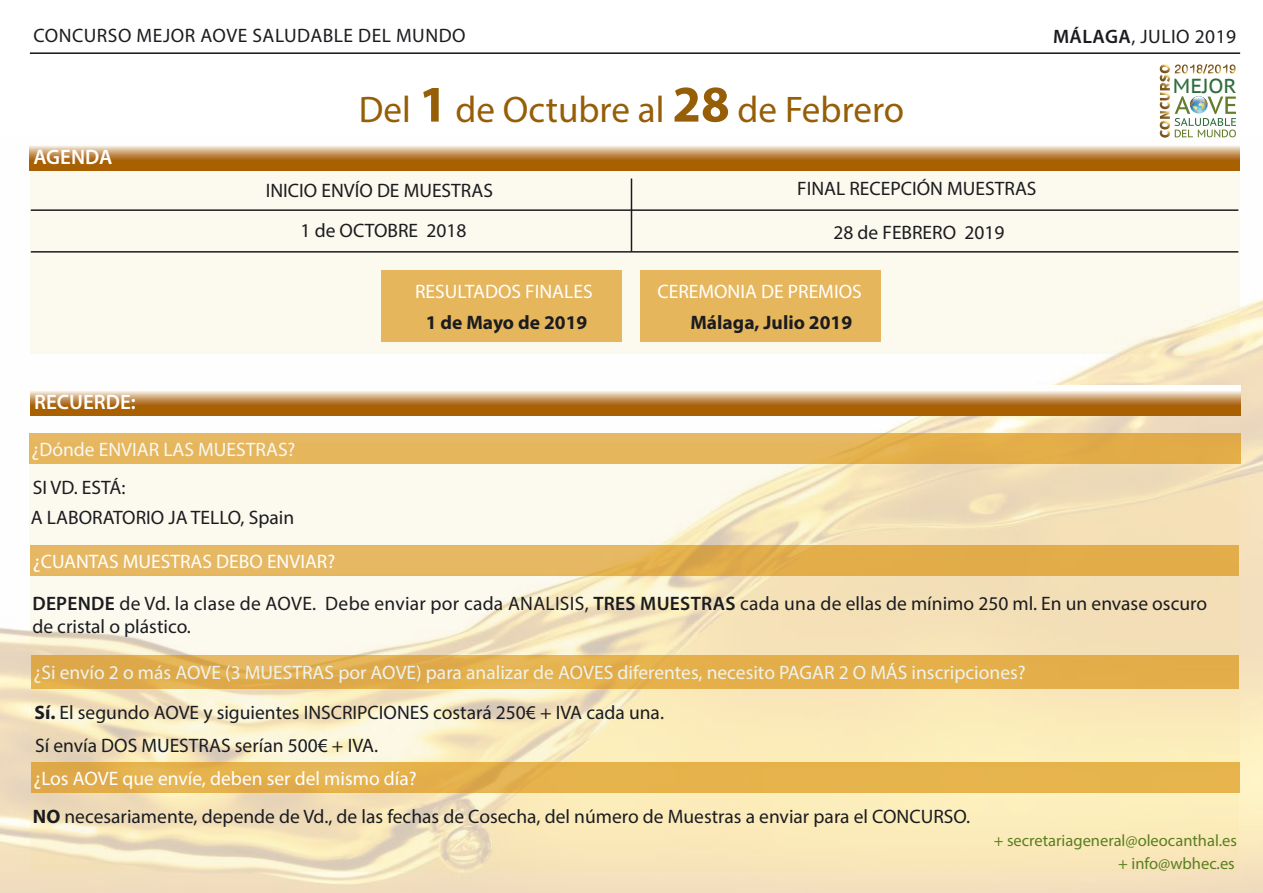
<style>
.page{position:relative;width:1263px;height:893px;background:#fff}
.page>*{position:absolute;margin:0;border:0;box-sizing:border-box;transform-origin:0 0}
.t1{font:37.05px "Myriad Pro";color:#955e07}
.t2{font:600 25.5px "Myriad Pro";color:#fff}
.t3{font:600 21px "Myriad Pro";color:#fff}
.t4{font:20.25px "PT Sans Caption";letter-spacing:-.005em;color:#2f6d3b}
.t5{font:19.5px/29.2px "Myriad Pro";color:#1b1c20}
.t6{font:19.5px "Myriad Pro";color:#fff}
.t7{font:19.5px "Myriad Pro";color:#f0f3ed}
.t8{font:19.5px "Myriad Pro";letter-spacing:.025em;color:#1b1c20}
.t9{font:700 19.5px "Myriad Pro";color:#1b1c20}
.t10{font:19.5px "Myriad Pro";color:#f8f8f5}
.t11{font:16.5px "Myriad Pro";color:#5a7f1f}
.s1{font-weight:600}
.s2{font-weight:700;font-size:51.75px}
.s3{font-weight:700}
</style>
<div class="page">
<img style="left:0;top:145px;width:1263px;height:748px">
<svg style="left:30px;top:792px;width:1209px;height:80px;background:#f6e5b9"></svg>
<hr style="left:30px;top:52px;width:1210px;height:2px;background:#181112">
<div style="left:31px;top:170px;width:1209px;height:184px;background:#fcf9ee"></div>
<svg style="left:31px;top:689px;width:1208px;height:73px;background:#f8eac0"></svg>
<svg style="left:30px;top:575px;width:1208px;height:80px;background:#f6e9cb"></svg>
<svg style="left:29px;top:463px;width:1211px;height:83px;background:#f7edd6"></svg>
<div style="left:29px;top:433px;width:1211px;height:30px;background:linear-gradient(to right,#e7ba66,#e2ad49)"></div>
<div style="left:31px;top:545px;width:1208px;height:30px;background:linear-gradient(to right,#e7bb69,#e1a944)"></div>
<svg style="left:31px;top:655px;width:1207px;height:34px;background:#e2ae4c"></svg>
<div style="left:31px;top:762px;width:1209px;height:30px;background:#e6b34c"></div>
<hr style="left:631px;top:178px;width:1px;height:74px;background:#1b1c20">
<hr style="left:31px;top:209px;width:1207px;height:2px;background:#1b1c20">
<hr style="left:31px;top:251px;width:1207px;height:2px;background:#1b1c20">
<div style="left:381px;top:270px;width:241px;height:71px;background:#e6b65d"></div>
<svg style="left:30px;top:145px;width:1210px;height:25px;background:#c08a48"></svg>
<svg style="left:30px;top:385px;width:1210px;height:30px"></svg>
<div style="left:640px;top:270px;width:241px;height:71px;background:#e6b65d"></div>
<svg style="left:1160px;top:64px;width:76px;height:74px"></svg>
<p class="t8" style="left:33px;top:24px;width:434px">CONCURSO MEJOR AOVE SALUDABLE DEL MUNDO</p>
<p class="t8" style="left:1053px;top:24px;width:185px"><span class="s1">MÁLAGA</span>, JULIO 2019</p>
<h2 class="t2" style="left:33px;top:139px;width:103px">AGENDA:</h2>
<p class="t3" style="left:33px;top:144px;width:81px">AGENDA</p>
<p class="t3" style="left:34px;top:389px;width:103px">RECUERDE:</p>
<h1 class="t1" style="left:359px;top:86px;width:547px">Del <span class="s2">1</span> de Octubre al <span class="s2">28</span> de Febrero</h1>
<p class="t5" style="left:266px;top:175px;width:229px">INICIO ENVÍO DE MUESTRAS</p>
<p class="t5" style="left:797px;top:174px;width:241px">FINAL RECEPCIÓN MUESTRAS</p>
<p class="t5" style="left:300px;top:216px;width:167px">1 de OCTOBRE 2018</p>
<p class="t5" style="left:833px;top:217px;width:173px">28 de FEBRERO 2019</p>
<p class="t6" style="left:415px;top:279px;width:179px">RESULTADOS FINALES</p>
<p class="t9" style="left:426px;top:311px;width:163px">1 de Mayo de 2019</p>
<p class="t6" style="left:657px;top:279px;width:206px">CEREMONIA DE PREMIOS</p>
<p class="t9" style="left:690px;top:311px;width:163px">Málaga, Julio 2019</p>
<p class="t10" style="left:31px;top:437px;width:266px">¿Dónde ENVIAR LAS MUESTRAS?</p>
<p class="t5" style="left:31px;top:473px;width:265px">SI VD. ESTÁ:<br>A LABORATORIO JA TELLO, Spain</p>
<p class="t6" style="left:33px;top:550px;width:304px">¿CUANTAS MUESTRAS DEBO ENVIAR?</p>
<p class="t4" style="left:1173px;top:72px;width:65px">MEJOR</p>
<p class="t5" style="left:32px;top:591px;width:1176px;line-height:23.4px"><span class="s1">DEPENDE</span> de Vd. la clase de AOVE. Debe enviar por cada ANALISIS, <span class="s1">TRES MUESTRAS</span> cada una de ellas de mínimo 250 ml. En un envase oscuro de cristal o plástico.</p>
<p class="t7" style="left:34px;top:661px;width:994px">¿Si envío 2 o más AOVE (3 MUESTRAS por AOVE) para analizar de AOVES diferentes, necesito PAGAR 2 O MÁS inscripciones?</p>
<p class="t5" style="left:35px;top:696px;width:631px;line-height:32.1px"><span class="s3">Sí.</span> El segundo AOVE y siguientes INSCRIPCIONES costará 250€ + IVA cada una.<br>Sí envía DOS MUESTRAS serían 500€ + IVA.</p>
<p class="t6" style="left:33px;top:767px;width:385px">¿Los AOVE que envíe, deben ser del mismo día?</p>
<p class="t5" style="left:33px;top:801px;width:939px"><span class="s3">NO</span> necesariamente, depende de Vd., de las fechas de Cosecha, del número de Muestras a enviar para el CONCURSO.</p>
<p class="t11" style="left:994px;top:830px;width:245px">+ secretariageneral@oleocanthal.es</p>
<p class="t11" style="left:1118px;top:853px;width:118px">+ info@wbhec.es</p>
</div>
